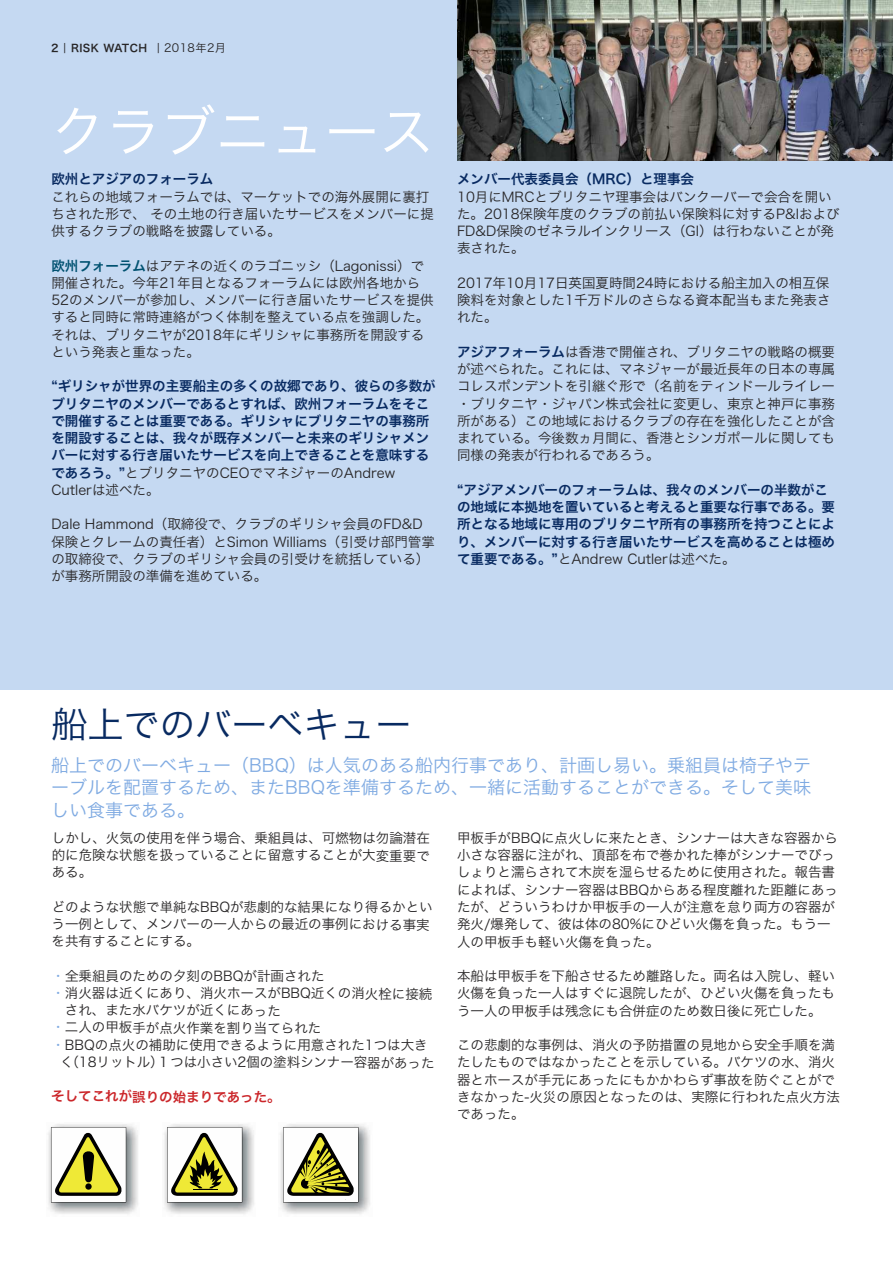
<style>
.page{position:relative;width:893px;height:1263px;background:#fff}
.page>*{position:absolute;margin:0;border:0;box-sizing:border-box;transform-origin:0 0}
.t1{font:54.75px "Hira Kaku Pro W3";color:#fff}
.t2{font:36px "Hira Kaku Pro W3";color:#082a61}
.t3{font:18px/22.5px "Hira Kaku Pro W3";color:#7faae2;text-align:justify}
.t4{font:13.5px/17.2px "Hira Kaku Pro W3";color:#272526}
.t5{font:13.5px/17.2px "Hira Kaku Pro W6";color:#082a61}
.t6{font:13.5px "Hira Kaku Pro W6";letter-spacing:-.005em;color:#cb262a}
.t7{font:10.5px "Hira Kaku Pro W6";letter-spacing:.035em;color:#272526}
.s1{font-family:"Hira Kaku Pro W3"}
.s2{font-family:"Hira Kaku Pro W3";font-size:11.25px}
.s3{font-family:"Hira Kaku Pro W6";color:#005170}
.s4{font-family:"Hira Kaku Pro W6";color:#082a61}
.s5{color:#7faae2}
</style>
<div class="page">
<img style="left:48px;top:1124px;width:90px;height:90px">
<svg style="left:51px;top:1127px;width:75px;height:75px"></svg>
<img style="left:280px;top:1124px;width:90px;height:90px">
<svg style="left:283px;top:1127px;width:75px;height:75px"></svg>
<img style="left:164px;top:1124px;width:90px;height:90px">
<svg style="left:167px;top:1127px;width:75px;height:75px"></svg>
<div style="left:0;top:0;width:893px;height:690px;background:#c5d9f2"></div>
<img style="left:457px;top:0;width:436px;height:160px">
<p class="t7" style="left:51px;top:38px;width:177px">2 <span class="s1">|</span> RISK WATCH <span class="s1">|</span> <span class="s2">2018年2月</span></p>
<h1 class="t1" style="left:51px;top:83px;width:384px">クラブニュース</h1>
<p class="t5" style="left:51px;top:170px;width:164px">欧州とアジアのフォーラム</p>
<p class="t4" style="left:51px;top:187px;width:384px">これらの地域フォーラムでは、マーケットでの海外展開に裏打ちされた形で、その土地の行き届いたサービスをメンバーに提供するクラブの戦略を披露している。</p>
<p class="t4" style="left:51px;top:256px;width:384px"><span class="s3">欧州フォーラム</span>はアテネの近くのラゴニッシ（Lagonissi）で開催された。今年21年目となるフォーラムには欧州各地から<br>52のメンバーが参加し、メンバーに行き届いたサービスを提供すると同時に常時連絡がつく体制を整えている点を強調した。それは、ブリタニヤが2018年にギリシャに事務所を開設するという発表と重なった。</p>
<p class="t5" style="left:51px;top:377px;width:386px">“ギリシャが世界の主要船主の多くの故郷であり、彼らの多数がブリタニヤのメンバーであるとすれば、欧州フォーラムをそこで開催することは重要である。ギリシャにブリタニヤの事務所を開設することは、我々が既存メンバーと未来のギリシャメンバーに対する行き届いたサービスを向上できることを意味する</p>
<p class="t4" style="left:51px;top:463px;width:345px"><span class="s4">であろう。”</span>とブリタニヤのCEOでマネジャーのAndrew<br>Cutlerは述べた。</p>
<p class="t4" style="left:51px;top:515px;width:385px">Dale Hammond（取締役で、クラブのギリシャ会員のFD&amp;D保険とクレームの責任者）とSimon Williams（引受け部門管掌の取締役で、クラブのギリシャ会員の引受けを統括している）が事務所開設の準備を進めている。</p>
<p class="t5" style="left:457px;top:170px;width:238px">メンバー代表委員会（MRC）と理事会</p>
<p class="t4" style="left:457px;top:187px;width:384px">10月にMRCとブリタニヤ理事会はバンクーバーで会合を開いた。2018保険年度のクラブの前払い保険料に対するP&amp;Iおよび<br>FD&amp;D保険のゼネラルインクリース（GI）は行わないことが発表された。</p>
<p class="t4" style="left:457px;top:273px;width:375px;text-align:justify">2017年10月17日英国夏時間24時における船主加入の相互保険料を対象とした1千万ドルのさらなる資本配当もまた発表された。</p>
<p class="t4" style="left:457px;top:342px;width:379px;text-align:justify"><span class="s4">アジアフォーラム</span>は香港で開催され、ブリタニヤの戦略の概要が述べられた。これには、マネジャーが最近長年の日本の専属コレスポンデントを引継ぐ形で（名前をティンドールライレー・ブリタニヤ・ジャパン株式会社に変更し、東京と神戸に事務所がある）この地域におけるクラブの存在を強化したことが含まれている。今後数ヵ月間に、香港とシンガポールに関しても同様の発表が行われるであろう。</p>
<p class="t5" style="left:457px;top:480px;width:380px">“アジアメンバーのフォーラムは、我々のメンバーの半数がこの地域に本拠地を置いていると考えると重要な行事である。要所となる地域に専用のブリタニヤ所有の事務所を持つことにより、メンバーに対する行き届いたサービスを高めることは極め</p>
<p class="t4" style="left:457px;top:549px;width:280px"><span class="s4">て重要である。”</span>とAndrew Cutlerは述べた。</p>
<h2 class="t2" style="left:51px;top:692px;width:361px">船上でのバーベキュー</h2>
<h3 class="t3" style="left:51px;top:752px;width:761px">船上でのバーベキュー（BBQ）は人気のある船内行事であり、計画し易い。乗組員は椅子やテーブルを配置するため、またBBQを準備するため、一緒に活動することができる。そして美味しい食事である。</h3>
<p class="t4" style="left:52px;top:828px;width:380px;text-align:justify">しかし、火気の使用を伴う場合、乗組員は、可燃物は勿論潜在的に危険な状態を扱っていることに留意することが大変重要である。</p>
<p class="t4" style="left:52px;top:897px;width:383px">どのような状態で単純なBBQが悲劇的な結果になり得るかという一例として、メンバーの一人からの最近の事例における事実を共有することにする。</p>
<p class="t4" style="left:52px;top:966px;width:275px"><span class="s5">・</span>全乗組員のための夕刻のBBQが計画された</p>
<p class="t4" style="left:51px;top:983px;width:383px"><span class="s5">・</span>消火器は近くにあり、消火ホースがBBQ近くの消火栓に接続</p>
<p class="t4" style="left:65px;top:1001px;width:218px">され、また水バケツが近くにあった</p>
<p class="t4" style="left:51px;top:1018px;width:272px"><span class="s5">・</span>二人の甲板手が点火作業を割り当てられた</p>
<p class="t4" style="left:51px;top:1035px;width:378px"><span class="s5">・</span>BBQの点火の補助に使用できるように用意された1つは大き</p>
<p class="t4" style="left:60px;top:1052px;width:376px">く（18リットル）１つは小さい2個の塗料シンナー容器があった</p>
<p class="t6" style="left:51px;top:1084px;width:231px">そしてこれが誤りの始まりであった。</p>
<p class="t4" style="left:457px;top:828px;width:382px">甲板手がBBQに点火しに来たとき、シンナーは大きな容器から小さな容器に注がれ、頂部を布で巻かれた棒がシンナーでびっしょりと濡らされて木炭を湿らせるために使用された。報告書によれば、シンナー容器はBBQからある程度離れた距離にあったが、どういうわけか甲板手の一人が注意を怠り両方の容器が発火/爆発して、彼は体の80%にひどい火傷を負った。もう一人の甲板手も軽い火傷を負った。</p>
<p class="t4" style="left:457px;top:966px;width:379px;text-align:justify">本船は甲板手を下船させるため離路した。両名は入院し、軽い火傷を負った一人はすぐに退院したが、ひどい火傷を負ったもう一人の甲板手は残念にも合併症のため数日後に死亡した。</p>
<p class="t4" style="left:457px;top:1035px;width:384px">この悲劇的な事例は、消火の予防措置の見地から安全手順を満たしたものではなかったことを示している。バケツの水、消火器とホースが手元にあったにもかかわらず事故を防ぐことができなかった-火災の原因となったのは、実際に行われた点火方法であった。</p>
</div>
